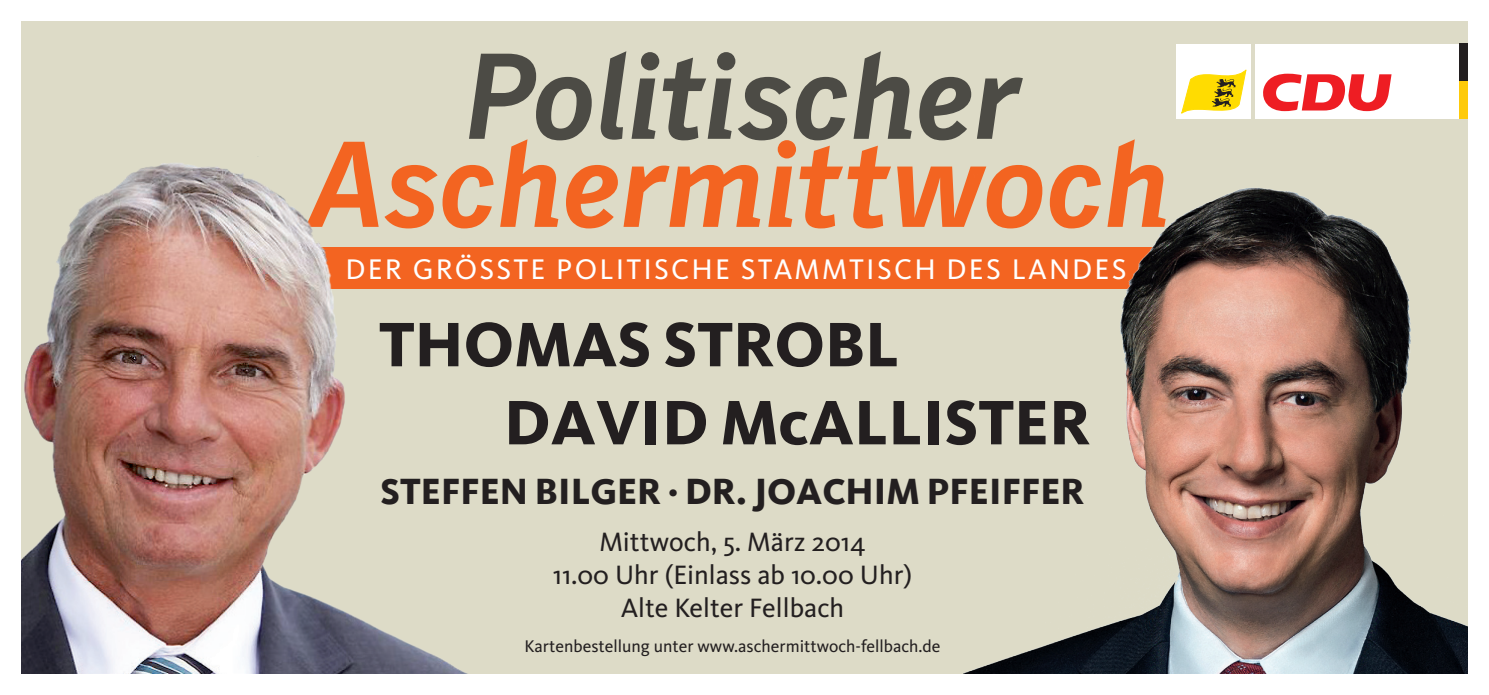
<style>
.page{position:relative;width:1489px;height:695px;background:#fff}
.page>*{position:absolute;margin:0;border:0;box-sizing:border-box;transform-origin:0 0}
.t1{font:italic 700 122px "CDU Skopex";letter-spacing:-.02em;color:#f36421}
.t2{font:italic 700 122px "CDU Skopex";letter-spacing:-.02em;color:#4c4b45}
.t3{font:800 65px/78px "Kievit";color:#231f20}
.t4{font:800 37.5px "Kievit";color:#231f20}
.t5{font:29.5px "CDU Kievit";letter-spacing:.075em;color:#fff}
.t6{font:27.5px/33px "CDU Kievit";color:#231f20;text-align:center}
.t7{font:17.5px "CDU Kievit";color:#231f20}
</style>
<div class="page">
<div style="left:21px;top:21px;width:1446px;height:652px;background:#dddbc7"></div>
<div style="left:308px;top:247px;width:855px;height:41px;background:#f36421"></div>
<img style="left:21px;top:163px;width:542px;height:510px">
<img style="left:963px;top:188px;width:504px;height:485px">
<div style="left:1176px;top:44px;width:75px;height:74px;background:#fff"></div>
<svg style="left:1181px;top:70px;width:65px;height:44px"></svg>
<div style="left:1255px;top:44px;width:211px;height:74px;background:#fff"></div>
<svg style="left:1263px;top:74px;width:128px;height:37px"></svg>
<div style="left:1459px;top:44px;width:8px;height:37px;background:#231f20"></div>
<div style="left:1459px;top:81px;width:8px;height:37px;background:#feca0a"></div>
<h1 class="t2" style="left:464px;top:25px;width:558px">Politischer</h1>
<h1 class="t1" style="left:310px;top:113px;width:864px">Aschermittwoch</h1>
<p class="t5" style="left:345px;top:252px;width:782px">DER GRÖSSTE POLITISCHE STAMMTISCH DES LANDES</p>
<h2 class="t3" style="left:504px;top:305px;width:588px;text-indent:-125px">THOMAS STROBL<br>DAVID McALLISTER</h2>
<h3 class="t4" style="left:380px;top:468px;width:705px">STEFFEN BILGER · DR. JOACHIM PFEIFFER</h3>
<p class="t6" style="left:553px;top:525px;width:361px">Mittwoch, 5. März 2014<br>11.00 Uhr (Einlass ab 10.00 Uhr)<br>Alte Kelter Fellbach</p>
<p class="t7" style="left:524px;top:636px;width:417px">Kartenbestellung unter www.aschermittwoch-fellbach.de</p>
</div>
